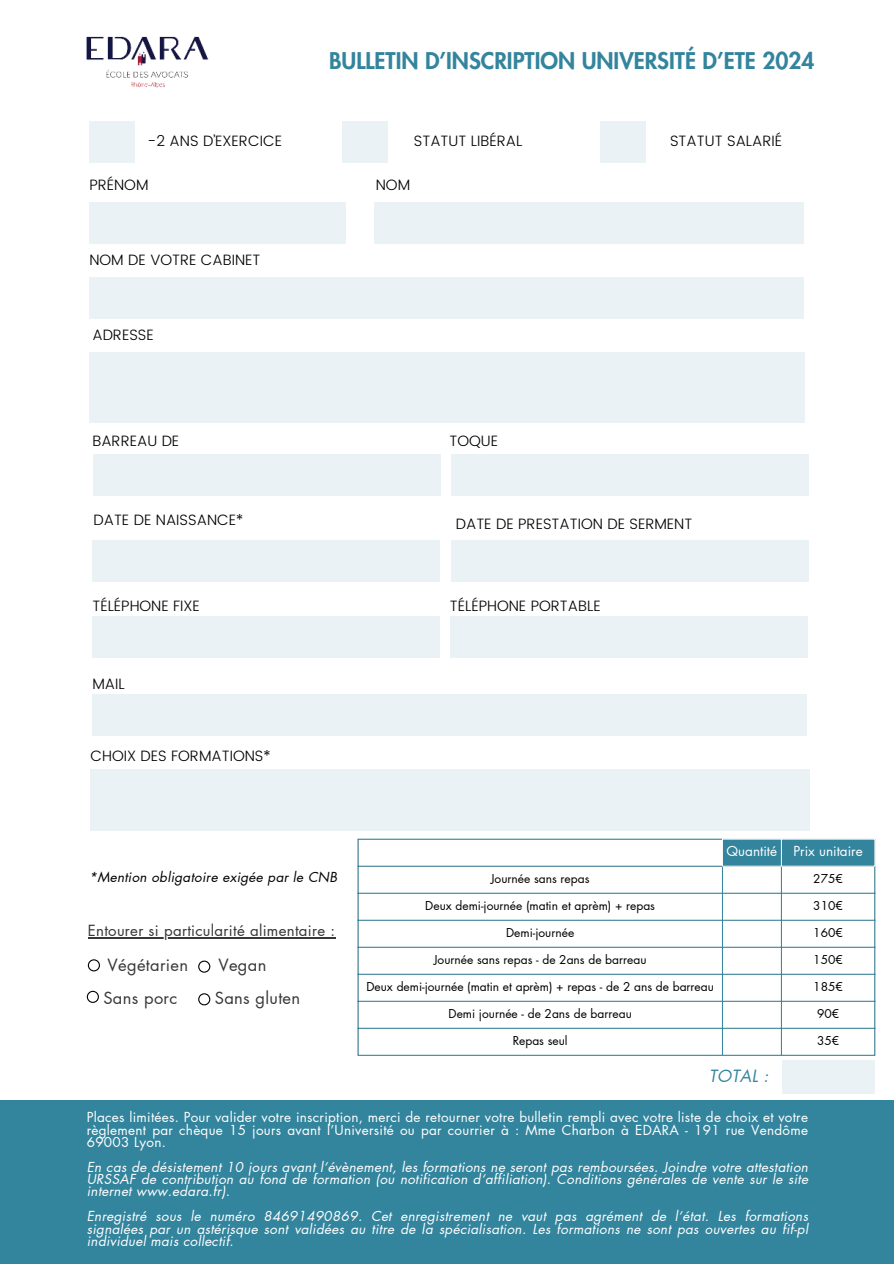
<style>
.page{position:relative;width:894px;height:1264px;background:#fff}
.page>*{position:absolute;margin:0;border:0;box-sizing:border-box;transform-origin:0 0}
.t1{font:800 22.5px "Futura LT Pro";color:#33849d}
.t2{font:16.5px/32.7px "Futura LT Pro";letter-spacing:.02em;color:#393838}
.t3{font:italic 16.5px "Futura LT Pro";letter-spacing:.02em;color:#33849d}
.t4{font:300 15px "Poppins";color:#000}
.t5{font:15px "Futura LT Pro";letter-spacing:.02em;color:#393838}
.t6{font:italic 13.5px/12.3px "Futura LT Pro";letter-spacing:.02em;color:#fff;text-align:justify}
.t7{font:13.5px/12.3px "Futura LT Pro";letter-spacing:.02em;color:#fff;text-align:justify}
.t8{font:italic 13.5px "Futura LT Pro";letter-spacing:.02em;color:#000}
.t9{font:13.5px "Futura LT Pro";color:#fff}
.t10{font:12px "Futura LT Pro";color:#000}
</style>
<div class="page">
<div style="left:0;top:1100px;width:893px;height:163px;background:#33849d"></div>
<div style="left:89px;top:202px;width:256px;height:42px;background:#ebf2f5"></div>
<div style="left:451px;top:454px;width:357px;height:42px;background:#ebf2f5"></div>
<div style="left:450px;top:616px;width:357px;height:42px;background:#ebf2f5"></div>
<div style="left:89px;top:277px;width:715px;height:42px;background:#ebf2f5"></div>
<div style="left:374px;top:202px;width:430px;height:42px;background:#ebf2f5"></div>
<div style="left:93px;top:454px;width:348px;height:42px;background:#ebf2f5"></div>
<div style="left:92px;top:616px;width:348px;height:42px;background:#ebf2f5"></div>
<div style="left:92px;top:540px;width:348px;height:42px;background:#ebf2f5"></div>
<div style="left:92px;top:694px;width:715px;height:42px;background:#ebf2f5"></div>
<div style="left:451px;top:540px;width:357px;height:42px;background:#ebf2f5"></div>
<div style="left:90px;top:769px;width:719px;height:62px;background:#ebf2f5"></div>
<div style="left:89px;top:352px;width:715px;height:70px;background:#ebf2f5"></div>
<svg style="left:88px;top:959px;width:12px;height:12px"></svg>
<svg style="left:198px;top:960px;width:12px;height:12px"></svg>
<svg style="left:87px;top:990px;width:12px;height:12px"></svg>
<svg style="left:198px;top:993px;width:12px;height:12px"></svg>
<hr style="left:357px;top:839px;width:1px;height:215px;background:#33849d">
<hr style="left:722px;top:866px;width:1px;height:188px;background:#33849d">
<hr style="left:780px;top:866px;width:1px;height:188px;background:#33849d">
<hr style="left:874px;top:866px;width:1px;height:188px;background:#33849d">
<hr style="left:357px;top:838px;width:365px;height:1px;background:#33849d">
<hr style="left:357px;top:865px;width:365px;height:1px;background:#33849d">
<hr style="left:357px;top:892px;width:517px;height:1px;background:#33849d">
<hr style="left:357px;top:919px;width:517px;height:1px;background:#33849d">
<hr style="left:357px;top:946px;width:517px;height:1px;background:#33849d">
<hr style="left:357px;top:973px;width:517px;height:1px;background:#33849d">
<hr style="left:357px;top:1000px;width:517px;height:1px;background:#33849d">
<hr style="left:357px;top:1027px;width:517px;height:1px;background:#33849d">
<hr style="left:357px;top:1054px;width:517px;height:1px;background:#33849d">
<div style="left:723px;top:838px;width:152px;height:28px;background:#33849d"></div>
<hr style="left:722px;top:838px;width:152px;height:1px;background:#fff">
<hr style="left:722px;top:865px;width:152px;height:1px;background:#fff">
<hr style="left:88px;top:937px;width:247px;height:1px;background:#393838">
<div style="left:782px;top:1060px;width:92px;height:33px;background:#ebf2f5"></div>
<div style="left:89px;top:121px;width:46px;height:42px;background:#ebf2f5"></div>
<div style="left:342px;top:121px;width:46px;height:42px;background:#ebf2f5"></div>
<div style="left:600px;top:121px;width:46px;height:42px;background:#ebf2f5"></div>
<img style="left:86px;top:36px;width:123px;height:52px">
<h1 class="t1" style="left:329px;top:44px;width:486px">BULLETIN D’INSCRIPTION UNIVERSITÉ D’ETE 2024</h1>
<p class="t4" style="left:147px;top:130px;width:136px">-2 ANS D’EXERCICE</p>
<p class="t4" style="left:414px;top:130px;width:110px">STATUT LIBÉRAL</p>
<p class="t4" style="left:670px;top:130px;width:113px">STATUT SALARIÉ</p>
<p class="t4" style="left:89px;top:174px;width:61px">PRÉNOM</p>
<p class="t4" style="left:89px;top:249px;width:172px">NOM DE VOTRE CABINET</p>
<p class="t4" style="left:92px;top:324px;width:63px">ADRESSE</p>
<p class="t4" style="left:376px;top:174px;width:36px">NOM</p>
<p class="t4" style="left:92px;top:430px;width:88px">BARREAU DE</p>
<p class="t4" style="left:93px;top:509px;width:151px">DATE DE NAISSANCE*</p>
<p class="t4" style="left:92px;top:595px;width:109px">TÉLÉPHONE FIXE</p>
<p class="t4" style="left:92px;top:673px;width:34px">MAIL</p>
<p class="t4" style="left:90px;top:744px;width:182px">CHOIX DES FORMATIONS*</p>
<p class="t4" style="left:449px;top:430px;width:50px">TOQUE</p>
<p class="t4" style="left:455px;top:512px;width:238px">DATE DE PRESTATION DE SERMENT</p>
<p class="t4" style="left:450px;top:595px;width:152px">TÉLÉPHONE PORTABLE</p>
<p class="t8" style="left:89px;top:868px;width:249px">*Mention obligatoire exigée par le CNB</p>
<p class="t5" style="left:88px;top:920px;width:249px">Entourer si particularité alimentaire :</p>
<p class="t2" style="left:108px;top:948px;width:82px">Végétarien</p>
<p class="t2" style="left:215px;top:948px;width:87px">Vegan<br>Sans gluten</p>
<p class="t2" style="left:103px;top:981px;width:75px">Sans porc</p>
<p class="t9" style="left:726px;top:841px;width:138px">Quantité Prix unitaire</p>
<p class="t10" style="left:490px;top:870px;width:100px">Journée sans repas</p>
<p class="t10" style="left:813px;top:870px;width:31px">275€</p>
<p class="t10" style="left:425px;top:897px;width:231px">Deux demi-journée (matin et aprèm) + repas</p>
<p class="t10" style="left:813px;top:897px;width:31px">310€</p>
<p class="t10" style="left:506px;top:924px;width:70px">Demi-journée</p>
<p class="t10" style="left:813px;top:924px;width:31px">160€</p>
<p class="t10" style="left:434px;top:951px;width:214px">Journée sans repas - de 2ans de barreau</p>
<p class="t10" style="left:813px;top:951px;width:31px">150€</p>
<p class="t10" style="left:366px;top:978px;width:349px">Deux demi-journée (matin et aprèm) + repas - de 2 ans de barreau</p>
<p class="t10" style="left:813px;top:978px;width:31px">185€</p>
<p class="t10" style="left:448px;top:1005px;width:185px">Demi journée - de 2ans de barreau</p>
<p class="t10" style="left:816px;top:1005px;width:24px">90€</p>
<p class="t10" style="left:512px;top:1032px;width:56px">Repas seul</p>
<p class="t10" style="left:816px;top:1032px;width:24px">35€</p>
<p class="t3" style="left:709px;top:1064px;width:61px">TOTAL :</p>
<p class="t7" style="left:87px;top:1110px;width:722px">Places limitées. Pour valider votre inscription, merci de retourner votre bulletin rempli avec votre liste de choix et votre règlement par chèque 15 jours avant l’Université ou par courrier à : Mme Charbon à EDARA - 191 rue Vendôme 69003 Lyon.</p>
<p class="t6" style="left:87px;top:1160px;width:722px">En cas de désistement 10 jours avant l‘évènement, les formations ne seront pas remboursées. Joindre votre attestation URSSAF de contribution au fond de formation (ou notification d‘affiliation). Conditions générales de vente sur le site internet www.edara.fr).</p>
<p class="t6" style="left:87px;top:1209px;width:722px">Enregistré sous le numéro 84691490869. Cet enregistrement ne vaut pas agrément de l‘état. Les formations signalées par un astérisque sont validées au titre de la spécialisation. Les formations ne sont pas ouvertes au fif-pl individuel mais collectif.</p>
</div>
